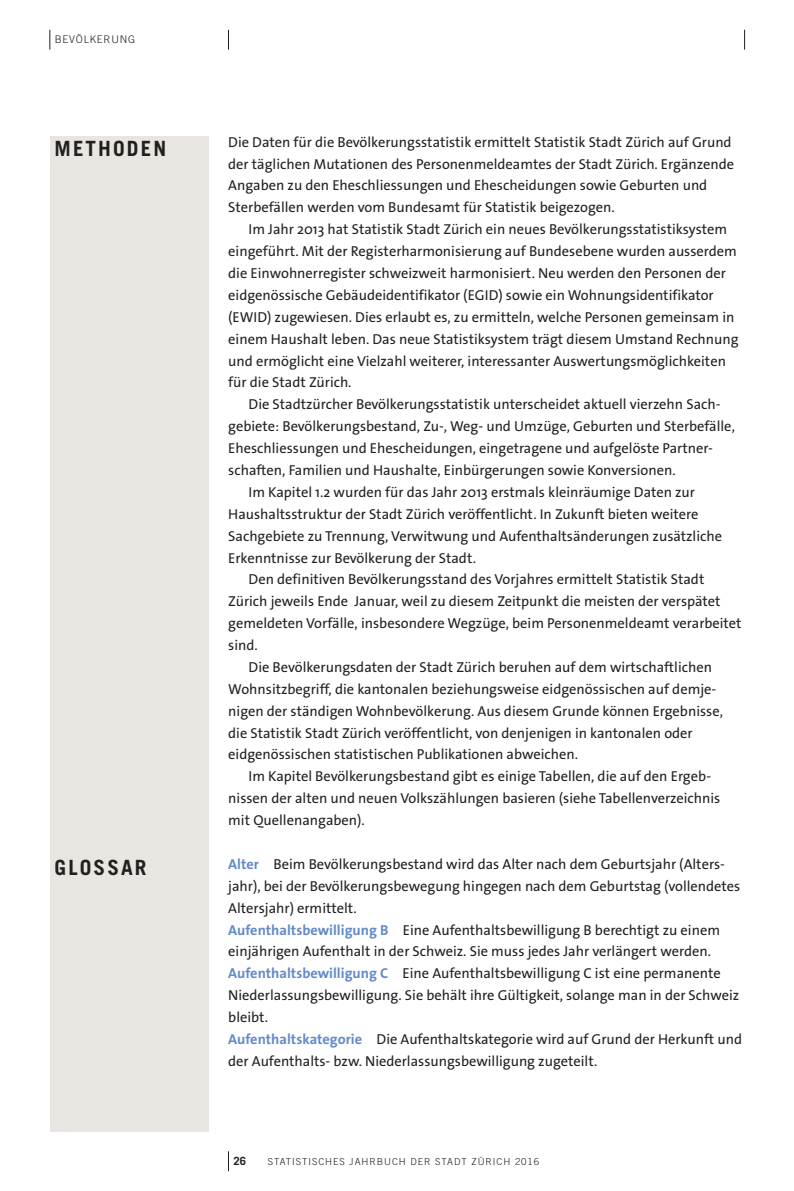
<style>
.page{position:relative;width:794px;height:1191px;background:#fff}
.page>*{position:absolute;margin:0;border:0;box-sizing:border-box;transform-origin:0 0}
._500-M_titel{font:700 21px "Trade Gothic LT Std";letter-spacing:.1em;color:#231f20}
._351-lauftext_einzug{font:14.35px/21.9px "The Sans OT5 Plain";color:#231f20}
._370-glossareintrag{font:14.35px/21.9px "The Sans OT5 Plain";color:#231f20}
._350-lauftext{font:14.35px/21.9px "The Sans OT5 Plain";color:#231f20}
._410-pagina{font:700 11.38px "Trade Gothic LT Std";color:#231f20}
._400-kolumnentitel-m{font:300 10.5px "Trade Gothic LT Std";letter-spacing:.075em;color:#231f20}
._411-fusssteg{font:300 9.62px "Trade Gothic LT Std";letter-spacing:.1em;color:#231f20}
.s1{font-family:"The Sans OT7";font-weight:700;color:#638bc8}
</style>
<div class="page">
<div style="left:50px;top:136px;width:158px;height:995px;background:#e9e5e0"></div>
<svg style="left:228px;top:1151px;width:1px;height:20px"></svg>
<svg style="left:50px;top:30px;width:1px;height:20px"></svg>
<svg style="left:228px;top:30px;width:1px;height:20px"></svg>
<svg style="left:744px;top:30px;width:1px;height:20px"></svg>
<p class="_400-kolumnentitel-m" style="left:55px;top:33px;width:82px">BEVÖLKERUNG</p>
<p class="_500-M_titel" style="left:55px;top:135px;width:113px">METHODEN</p>
<p class="_350-lauftext" style="left:228px;top:131px;width:507px">Die Daten für die Bevölkerungsstatistik ermittelt Statistik Stadt Zürich auf Grund der täglichen Mutationen des Personenmeldeamtes der Stadt Zürich. Ergänzende Angaben zu den Eheschliessungen und Ehescheidungen sowie Geburten und Sterbefällen werden vom Bundesamt für Statistik beigezogen.</p>
<p class="_351-lauftext_einzug" style="left:228px;top:218px;width:512px;text-indent:20px">Im Jahr 2013 hat Statistik Stadt Zürich ein neues Bevölkerungsstatistiksystem eingeführt. Mit der Registerharmonisierung auf Bundesebene wurden ausserdem die Einwohnerregister schweizweit harmonisiert. Neu werden den Personen der eidgenössische Gebäudeidentifikator (EGID) sowie ein Wohnungsidentifikator (EWID) zugewiesen. Dies erlaubt es, zu ermitteln, welche Personen gemeinsam in einem Haushalt leben. Das neue Statistiksystem trägt diesem Umstand Rechnung und ermöglicht eine Vielzahl weiterer, interessanter Auswertungsmöglichkeiten für die Stadt Zürich.</p>
<p class="_351-lauftext_einzug" style="left:228px;top:393px;width:508px;text-indent:20px">Die Stadtzürcher Bevölkerungsstatistik unterscheidet aktuell vierzehn Sach&shy;gebiete: Bevölkerungsbestand, Zu-, Weg- und Umzüge, Geburten und Sterbefälle, Eheschliessungen und Ehescheidungen, eingetragene und aufgelöste Partner&shy;schaften, Familien und Haushalte, Einbürgerungen sowie Konversionen.</p>
<p class="_351-lauftext_einzug" style="left:228px;top:481px;width:495px;text-indent:20px">Im Kapitel 1.2 wurden für das Jahr 2013 erstmals kleinräumige Daten zur - Haushaltsstruktur der Stadt Zürich veröffentlicht. In Zukunft bieten weitere Sachgebiete zu Trennung, Verwitwung und Aufenthaltsänderungen zusätzliche Erkenntnisse zur Bevölkerung der Stadt.</p>
<p class="_351-lauftext_einzug" style="left:228px;top:568px;width:515px;text-indent:20px">Den definitiven Bevölkerungsstand des Vorjahres ermittelt Statistik Stadt Zürich jeweils Ende Januar, weil zu diesem Zeitpunkt die meisten der verspätet gemeldeten Vorfälle, insbesondere Wegzüge, beim Personenmeldeamt verarbeitet sind.</p>
<p class="_351-lauftext_einzug" style="left:228px;top:656px;width:496px;text-indent:20px">Die Bevölkerungsdaten der Stadt Zürich beruhen auf dem wirtschaftlichen Wohnsitzbegriff, die kantonalen beziehungsweise eidgenössischen auf demje&shy;nigen der ständigen Wohnbevölkerung. Aus diesem Grunde können Ergebnisse, die Statistik Stadt Zürich veröffentlicht, von denjenigen in kantonalen oder eidgenössischen statistischen Publikationen abweichen.</p>
<p class="_351-lauftext_einzug" style="left:228px;top:765px;width:493px;text-indent:20px">Im Kapitel Bevölkerungsbestand gibt es einige Tabellen, die auf den Ergeb&shy;nissen der alten und neuen Volkszählungen basieren (siehe Tabellenverzeichnis mit Quellenangaben).</p>
<p class="_500-M_titel" style="left:55px;top:854px;width:93px">GLOSSAR</p>
<p class="_370-glossareintrag" style="left:228px;top:853px;width:513px"><span class="s1">Alter</span> Beim Bevölkerungsbestand wird das Alter nach dem Geburtsjahr (Alters&shy;jahr), bei der Bevölkerungsbewegung hingegen nach dem Geburtstag (vollendetes<br>Altersjahr) ermittelt.</p>
<p class="_370-glossareintrag" style="left:228px;top:918px;width:493px"><span class="s1">Aufenthaltsbewilligung B</span> Eine Aufenthaltsbewilligung B berechtigt zu einem einjährigen Aufenthalt in der Schweiz. Sie muss jedes Jahr verlängert werden.</p>
<p class="_370-glossareintrag" style="left:228px;top:962px;width:512px"><span class="s1">Aufenthaltsbewilligung C</span> Eine Aufenthaltsbewilligung C ist eine permanente<br>Niederlassungsbewilligung. Sie behält ihre Gültigkeit, solange man in der Schweiz bleibt.</p>
<p class="_370-glossareintrag" style="left:228px;top:1028px;width:515px"><span class="s1">Aufenthaltskategorie</span> Die Aufenthaltskategorie wird auf Grund der Herkunft und der Aufenthalts- bzw. Niederlassungsbewilligung zugeteilt.</p>
<p class="_410-pagina" style="left:233px;top:1153px;width:14px">26</p>
<p class="_411-fusssteg" style="left:268px;top:1155px;width:273px">STATISTISCHES JAHRBUCH DER STADT ZÜRICH 2016</p>
</div>
